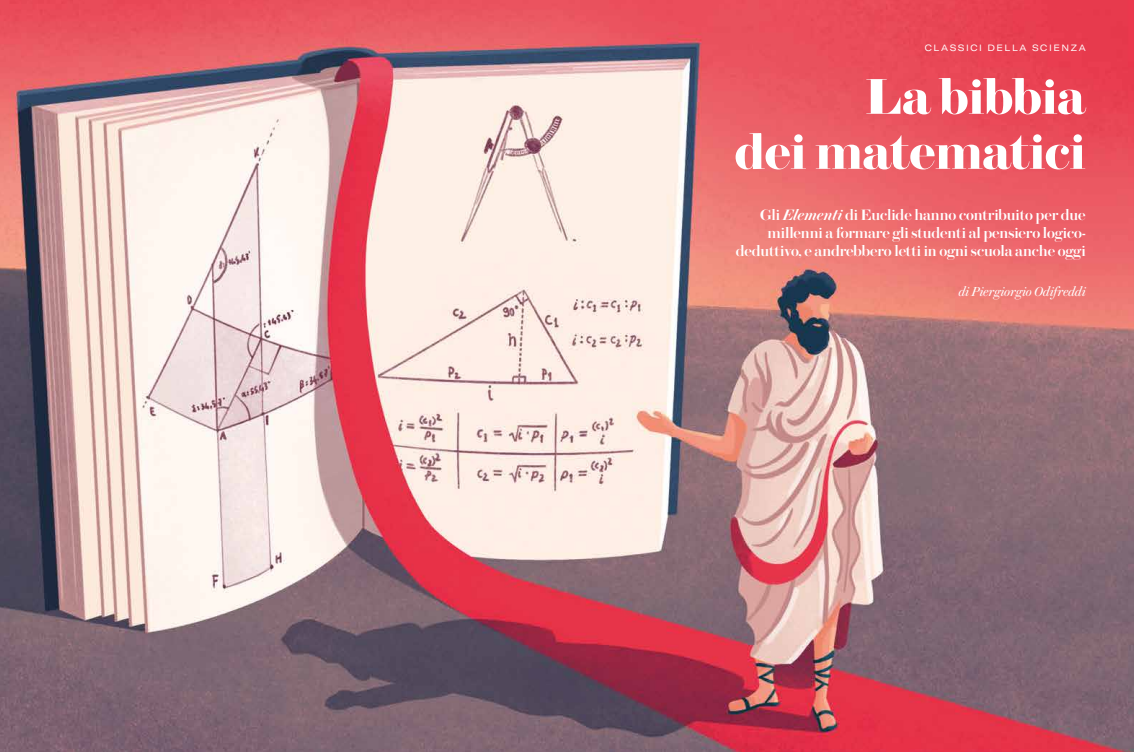
<style>
.page{position:relative;width:1134px;height:752px;background:#fff}
.page>*{position:absolute;margin:0;border:0;box-sizing:border-box;transform-origin:0 0}
.t1{font:700 50px/55px "Brunel Poster";letter-spacing:-.005em;color:#fff;text-align:right}
.t2{font:500 15px/18px "Brunel Poster";letter-spacing:-.005em;color:#fff;text-align:right}
.t3{font:italic 13px "Brunel Deck";letter-spacing:-.005em;color:#fff}
.t4{font:expanded 9px "GT America";letter-spacing:.175em;color:#fff}
.s1{font-style:italic}
</style>
<div class="page">
<img style="left:0;top:0;width:1134px;height:751px">
<p class="t4" style="left:925px;top:43px;width:162px">CLASSICI DELLA SCIENZA</p>
<h1 class="t1" style="left:735px;top:67px;width:352px">La bibbia<br>dei matematici</h1>
<p class="t2" style="left:736px;top:205px;width:351px">Gli <span class="s1">Elementi</span> di Euclide hanno contribuito per due millenni a formare gli studenti al pensiero logico&shy;deduttivo, e andrebbero letti in ogni scuola anche oggi</p>
<p class="t3" style="left:958px;top:284px;width:129px">di Piergiorgio Odifreddi</p>
</div>
